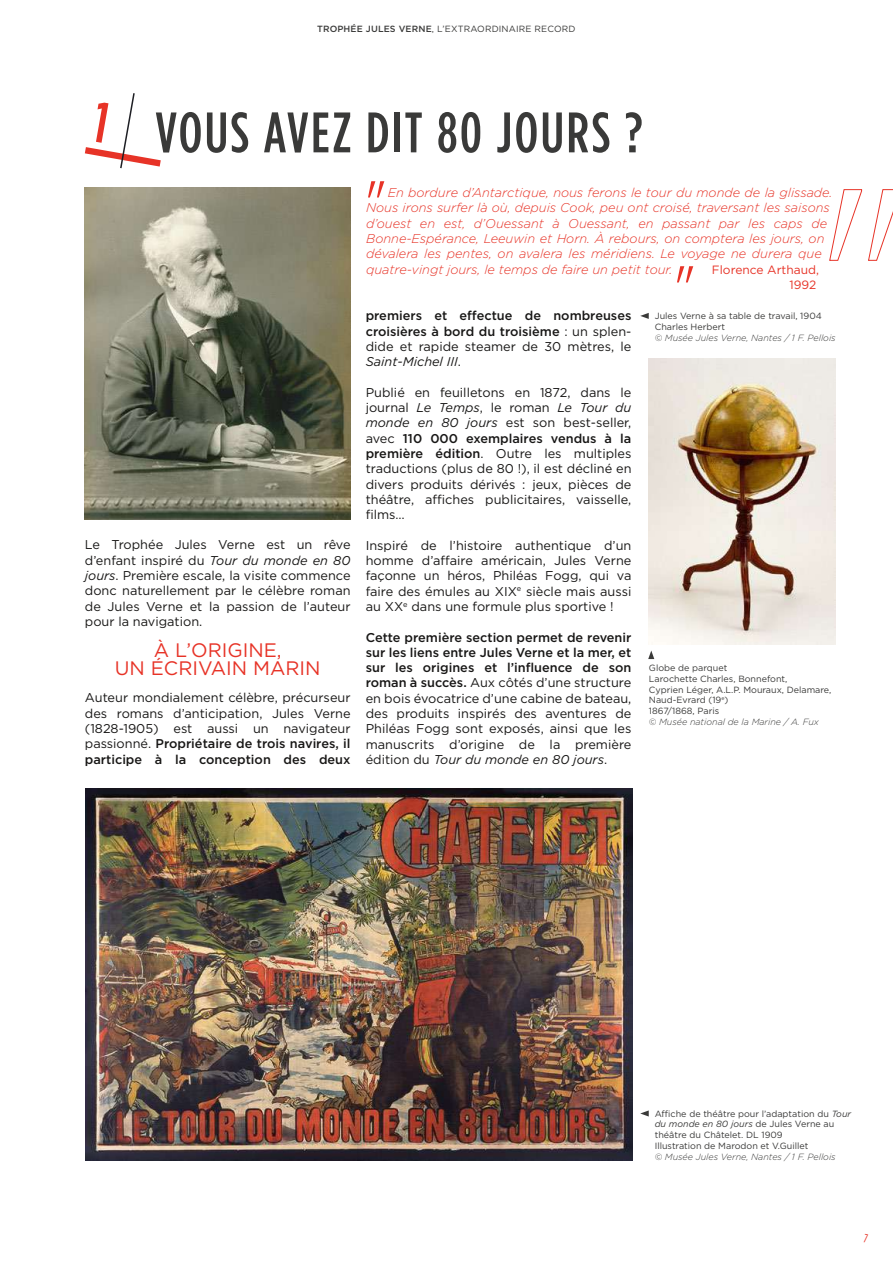
<style>
.page{position:relative;width:893px;height:1263px;background:#fff}
.page>*{position:absolute;margin:0;border:0;box-sizing:border-box;transform-origin:0 0}
.t1{font:500 57px "Gotham Condensed";letter-spacing:.04em;color:#3a3a39}
.t2{font:19.5px/18.3px "Gotham";color:#e73327;text-align:center}
.t3{font:12.75px/15.3px "Gotham";color:#181716;text-align:justify}
.t4{font:italic 300 12.75px/15.3px "Gotham";color:#e73327}
.t5{font:500 12.75px/15.3px "Gotham";color:#181716;text-align:justify}
.t6{font:12px/15.3px "Gotham";color:#e73327;text-align:right}
.t7{font:9px/10.8px "Gotham";color:#3a3a39}
.t8{font:italic 300 9px "Gotham";color:#3a3a39}
.s1{font-weight:500}
.s2{font-style:italic}
.s3{font-weight:400}
.s4{font-weight:400;font-style:italic}
</style>
<div class="page">
<svg style="left:640px;top:1110px;width:9px;height:6px"></svg>
<svg style="left:648px;top:650px;width:6px;height:9px"></svg>
<img style="left:85px;top:788px;width:547px;height:372px">
<img style="left:648px;top:359px;width:187px;height:286px">
<svg style="left:677px;top:266px;width:16px;height:16px"></svg>
<svg style="left:368px;top:181px;width:16px;height:16px"></svg>
<svg style="left:829px;top:189px;width:64px;height:72px"></svg>
<img style="left:85px;top:188px;width:265px;height:331px">
<svg style="left:640px;top:313px;width:9px;height:6px"></svg>
<svg style="left:85px;top:93px;width:76px;height:76px"></svg>
<p class="t7" style="left:317px;top:24px;width:260px"><span class="s1">TROPHÉE JULES VERNE</span>, L’EXTRAORDINAIRE RECORD</p>
<h1 class="t1" style="left:155px;top:99px;width:489px">VOUS AVEZ DIT 80 JOURS ?</h1>
<p class="t3" style="left:85px;top:537px;width:267px">Le Trophée Jules Verne est un rêve d’enfant inspiré du <span class="s2">Tour du monde en 80 jours</span>. Première escale, la visite commence donc naturellement par le célèbre roman de Jules Verne et la passion de l’auteur pour la navigation.</p>
<h2 class="t2" style="left:115px;top:640px;width:207px">À L’ORIGINE,<br>UN ÉCRIVAIN MARIN</h2>
<p class="t3" style="left:85px;top:690px;width:267px">Auteur mondialement célèbre, précurseur des romans d’anticipation, Jules Verne (1828-1905) est aussi un navigateur passionné. <span class="s1">Propriétaire de trois navires, il participe à la conception des deux</span></p>
<p class="t4" style="left:366px;top:185px;width:468px;text-indent:22px">En bordure d’Antarctique, nous ferons le tour du monde de la glissade.<br>Nous irons surfer là où, depuis Cook, peu ont croisé, traversant les saisons d’ouest en est, d’Ouessant à Ouessant, en passant par les caps de Bonne-Espérance, Leeuwin et Horn. À rebours, on comptera les jours, on dévalera les pentes, on avalera les méridiens. Le voyage ne durera que quatre-vingt jours, le temps de faire un petit tour.</p>
<p class="t6" style="left:712px;top:261px;width:109px">Florence Arthaud,<br>1992</p>
<p class="t5" style="left:366px;top:308px;width:267px">premiers et effectue de nombreuses croisières à bord du troisième <span class="s3">: un splen&shy;dide et rapide steamer de 30 mètres, le </span><span class="s4">Saint-Michel III</span><span class="s3">.</span></p>
<p class="t3" style="left:366px;top:384px;width:267px">Publié en feuilletons en 1872, dans le journal <span class="s2">Le Temps</span>, le roman <span class="s2">Le Tour du monde en 80 jours</span> est son best-seller, avec <span class="s1">110 000 exemplaires vendus à la première édition</span>. Outre les multiples traductions (plus de 80 !), il est décliné en divers produits dérivés : jeux, pièces de théâtre, affiches publicitaires, vaisselle, films…</p>
<p class="t3" style="left:366px;top:537px;width:267px">Inspiré de l’histoire authentique d’un homme d’affaire américain, Jules Verne façonne un héros, Philéas Fogg, qui va faire des émules au XIX<sup>e</sup> siècle mais aussi au XX<sup>e</sup> dans une formule plus sportive !</p>
<p class="t3" style="left:366px;top:629px;width:267px"><span class="s1">Cette première section permet de revenir sur les liens entre Jules Verne et la mer, et sur les origines et l’influence de son roman à succès.</span> Aux côtés d’une structure en bois évocatrice d’une cabine de bateau, des produits inspirés des aventures de Philéas Fogg sont exposés, ainsi que les manuscrits d’origine de la première édition du <span class="s2">Tour du monde en 80 jours</span>.</p>
<p class="t7" style="left:655px;top:310px;width:169px">Jules Verne à sa table de travail, 1904<br>Charles Herbert</p>
<p class="t8" style="left:655px;top:332px;width:182px">© Musée Jules Verne, Nantes / 1 F. Pellois</p>
<p class="t7" style="left:649px;top:662px;width:184px">Globe de parquet<br>Larochette Charles, Bonnefont,<br>Cyprien Léger, A.L.P. Mouraux, Delamare,<br>Naud-Evrard (19<sup>e</sup>)<br>1867/1868, Paris</p>
<p class="t8" style="left:649px;top:716px;width:171px">© Musée national de la Marine / A. Fux</p>
<p class="t7" style="left:655px;top:1108px;width:198px">Affiche de théâtre pour l’adaptation du <span class="s2">Tour du monde en 80 jours</span> de Jules Verne au théâtre du Châtelet. DL 1909<br>Illustration de Marodon et V.Guillet</p>
<p class="t8" style="left:655px;top:1151px;width:182px">© Musée Jules Verne, Nantes / 1 F. Pellois</p>
</div>
